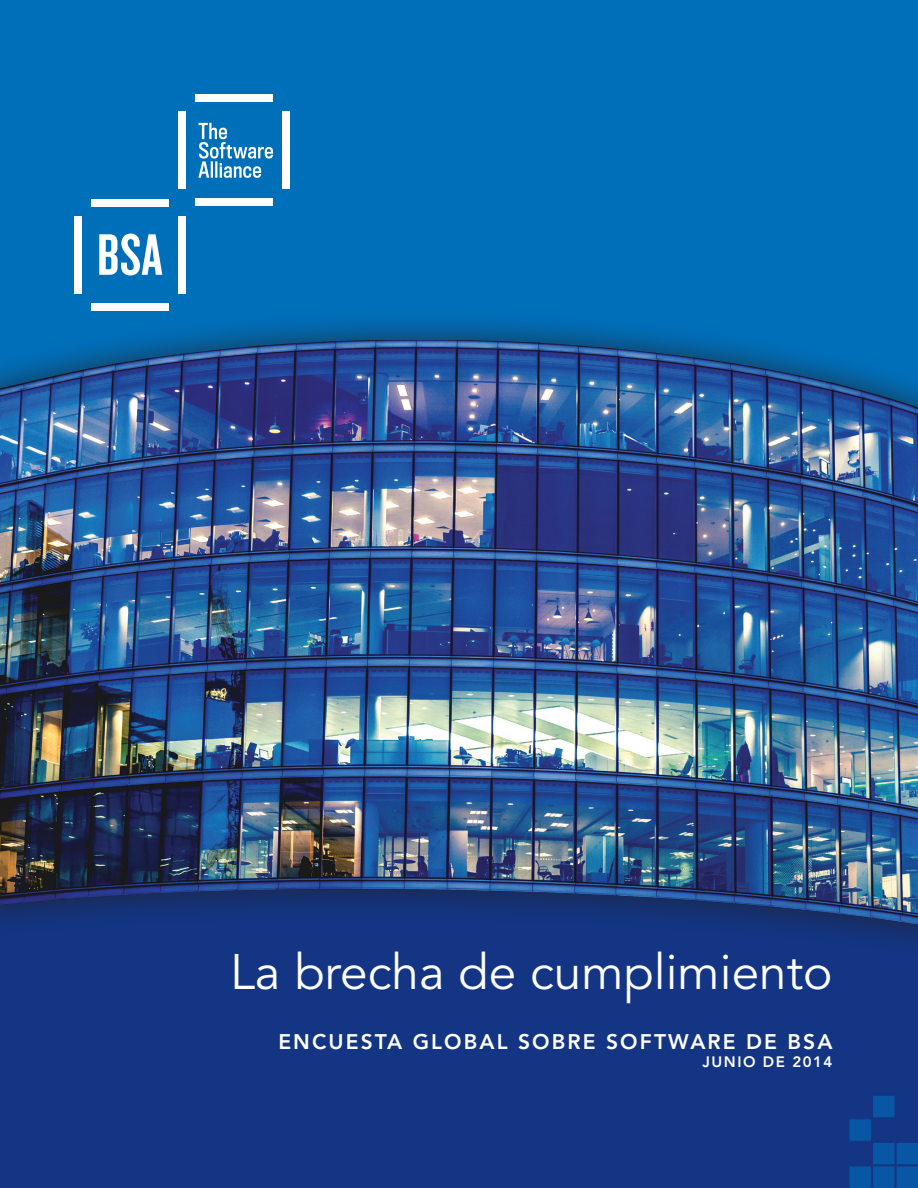
<style>
.page{position:relative;width:918px;height:1188px;background:#fff}
.page>*{position:absolute;margin:0;border:0;box-sizing:border-box;transform-origin:0 0}
.t1{font:49.5px "Avenir LT Std";color:#fff}
.t2{font:800 21px "Avenir LT Std";letter-spacing:.1em;color:#fff}
.t3{font:800 15px "Avenir LT Std";letter-spacing:.1em;color:#fff}
</style>
<div class="page">
<div style="left:0;top:664px;width:918px;height:524px;background:#133583"></div>
<div style="left:0;top:0;width:918px;height:817px;background:#006fba"></div>
<div style="left:0;top:309px;width:918px;height:647px;background:#231f20;opacity:.75"></div>
<img style="left:0;top:340px;width:366px;height:565px">
<div style="left:178px;top:216px;width:8px;height:78px;background:#fff"></div>
<div style="left:91px;top:303px;width:78px;height:7px;background:#fff"></div>
<div style="left:91px;top:199px;width:78px;height:7px;background:#fff"></div>
<div style="left:74px;top:216px;width:8px;height:78px;background:#fff"></div>
<div style="left:179px;top:111px;width:7px;height:78px;background:#fff"></div>
<div style="left:195px;top:94px;width:78px;height:8px;background:#fff"></div>
<div style="left:283px;top:111px;width:7px;height:78px;background:#fff"></div>
<svg style="left:99px;top:123px;width:174px;height:153px"></svg>
<svg style="left:849px;top:1096px;width:69px;height:92px"></svg>
<p class="t1" style="left:230px;top:944px;width:604px">La brecha de cumplimiento</p>
<p class="t2" style="left:278px;top:1029px;width:556px">ENCUESTA GLOBAL SOBRE SOFTWARE DE BSA</p>
<p class="t3" style="left:703px;top:1053px;width:131px">JUNIO DE 2014</p>
</div>
